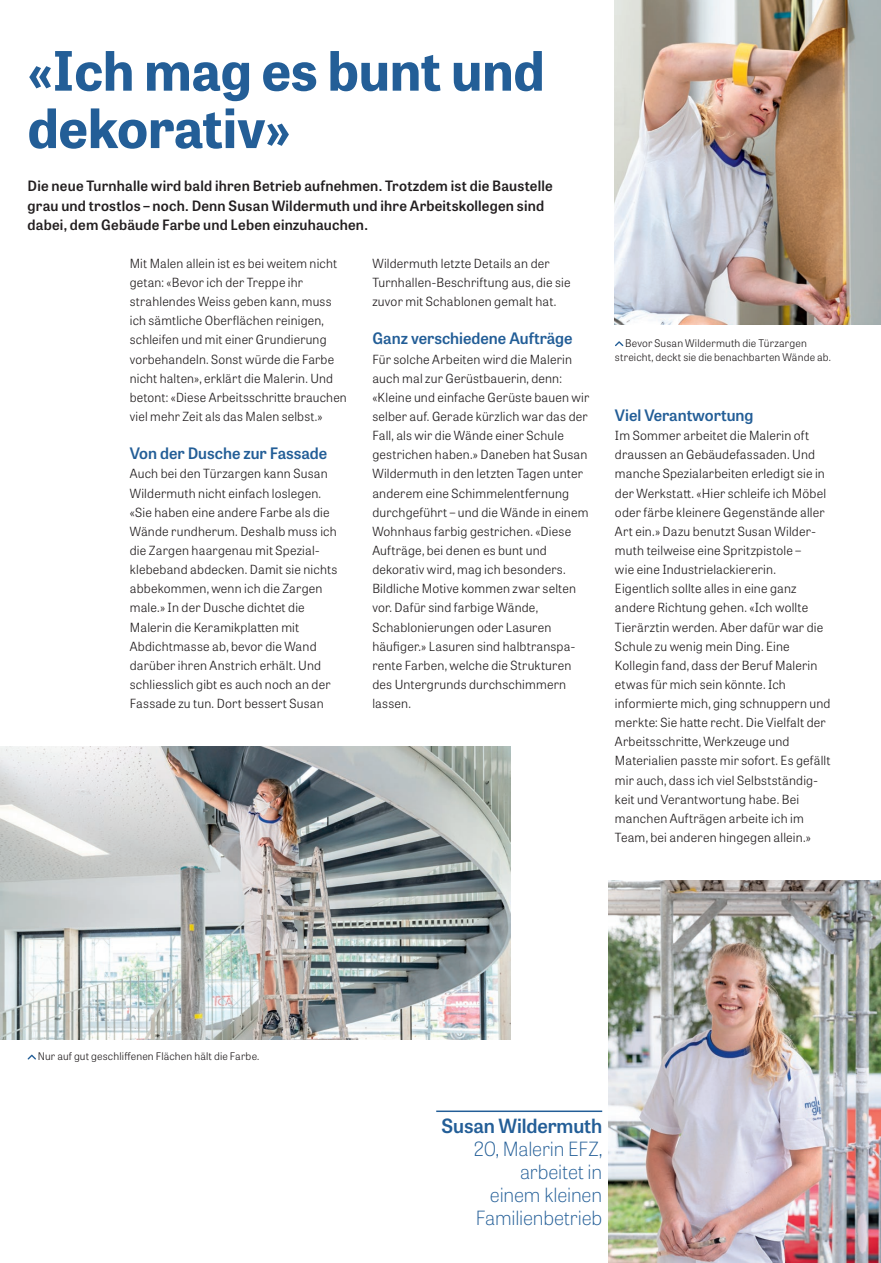
<style>
.page{position:relative;width:881px;height:1263px;background:#fff}
.page>*{position:absolute;margin:0;border:0;box-sizing:border-box;transform-origin:0 0}
._01_Titel_Gross_Farb{font:700 54px/57.4px "Tablet Gothic";color:#235e97}
._06_Legende_Steckbri{font:100 19.5px/22.8px "Tablet Gothic";letter-spacing:-.01em;color:#235e97;text-align:right}
._06_Legende_Steckbri-2{font:600 19.5px "Tablet Gothic";letter-spacing:-.01em;color:#235e97}
._04_Untertitel_Farbe{font:600 15.75px "Tablet Gothic";color:#235e97}
._02_Lead_Innen{font:600 14.25px/19.2px "Tablet Gothic";letter-spacing:.015em;color:#231f20}
._05_Grundschrift{font:300 12.6px/19.2px "Tablet Gothic";letter-spacing:.015em;color:#231f20}
._06_Legende{font:300 10.5px/14.4px "Tablet Gothic";letter-spacing:.015em;color:#231f20}
</style>
<div class="page">
<hr style="left:436px;top:1110px;width:166px;height:2px;background:#235e97">
<svg style="left:28px;top:1055px;width:8px;height:4px"></svg>
<svg style="left:615px;top:341px;width:8px;height:5px"></svg>
<img style="left:614px;top:0;width:266px;height:324px">
<img style="left:0;top:746px;width:510px;height:294px">
<img style="left:608px;top:880px;width:272px;height:383px">
<p class="_01_Titel_Gross_Farb" style="left:28px;top:40px;width:518px">«Ich mag es bunt und dekorativ»</p>
<p class="_02_Lead_Innen" style="left:28px;top:176px;width:526px">Die neue Turnhalle wird bald ihren Betrieb aufnehmen. Trotzdem ist die Baustelle grau und trostlos – noch. Denn Susan Wildermuth und ihre Arbeitskollegen sind dabei, dem Gebäude Farbe und Leben einzuhauchen.</p>
<p class="_05_Grundschrift" style="left:130px;top:253px;width:218px">Mit Malen allein ist es bei weitem nicht getan: «Bevor ich der Treppe ihr strahlendes Weiss geben kann, muss ich sämtliche Oberflächen reinigen, schleifen und mit einer Grundierung vorbehandeln. Sonst würde die Farbe nicht halten», erklärt die Malerin. Und betont: «Diese Arbeitsschritte brauchen viel mehr Zeit als das Malen selbst.»</p>
<p class="_04_Untertitel_Farbe" style="left:130px;top:442px;width:199px">Von der Dusche zur Fassade</p>
<p class="_05_Grundschrift" style="left:130px;top:464px;width:209px">Auch bei den Türzargen kann Susan Wildermuth nicht einfach loslegen. «Sie haben eine andere Farbe als die Wände rundherum. Deshalb muss ich die Zargen haargenau mit Spezial&shy;klebeband abdecken. Damit sie nichts abbekommen, wenn ich die Zargen male.» In der Dusche dichtet die Malerin die Keramikplatten mit Abdichtmasse ab, bevor die Wand darüber ihren Anstrich erhält. Und schliesslich gibt es auch noch an der Fassade zu tun. Dort bessert Susan</p>
<p class="_05_Grundschrift" style="left:372px;top:253px;width:200px">Wildermuth letzte Details an der<br>Turnhallen-Beschriftung aus, die sie zuvor mit Schablonen gemalt hat.</p>
<p class="_04_Untertitel_Farbe" style="left:372px;top:328px;width:201px">Ganz verschiedene Aufträge</p>
<p class="_05_Grundschrift" style="left:372px;top:349px;width:218px">Für solche Arbeiten wird die Malerin auch mal zur Gerüstbauerin, denn: «Kleine und einfache Gerüste bauen wir selber auf. Gerade kürzlich war das der Fall, als wir die Wände einer Schule gestrichen haben.» Daneben hat Susan Wildermuth in den letzten Tagen unter anderem eine Schimmelentfernung durchgeführt – und die Wände in einem Wohnhaus farbig gestrichen. «Diese Aufträge, bei denen es bunt und dekorativ wird, mag ich besonders.<br>Bildliche Motive kommen zwar selten vor. Dafür sind farbige Wände, Schablonierungen oder Lasuren häufiger.» Lasuren sind halbtranspa&shy;rente Farben, welche die Strukturen des Untergrunds durchschimmern lassen.</p>
<p class="_06_Legende" style="left:614px;top:336px;width:217px;text-indent:10px">Bevor Susan Wildermuth die Türzargen streicht, deckt sie die benachbarten Wände ab.</p>
<p class="_04_Untertitel_Farbe" style="left:614px;top:404px;width:140px">Viel Verantwortung</p>
<p class="_05_Grundschrift" style="left:614px;top:425px;width:212px">Im Sommer arbeitet die Malerin oft draussen an Gebäudefassaden. Und manche Spezialarbeiten erledigt sie in der Werkstatt. «Hier schleife ich Möbel oder färbe kleinere Gegenstände aller Art ein.» Dazu benutzt Susan Wilder&shy;muth teilweise eine Spritzpistole –<br>wie eine Industrielackiererin.</p>
<p class="_05_Grundschrift" style="left:614px;top:579px;width:217px">Eigentlich sollte alles in eine ganz andere Richtung gehen. «Ich wollte Tierärztin werden. Aber dafür war die Schule zu wenig mein Ding. Eine Kollegin fand, dass der Beruf Malerin etwas für mich sein könnte. Ich informierte mich, ging schnuppern und merkte: Sie hatte recht. Die Vielfalt der Arbeitsschritte, Werkzeuge und Materialien passte mir sofort. Es gefällt mir auch, dass ich viel Selbstständig&shy;keit und Verantwortung habe. Bei manchen Aufträgen arbeite ich im Team, bei anderen hingegen allein.»</p>
<p class="_06_Legende" style="left:38px;top:1049px;width:223px">Nur auf gut geschliffenen Flächen hält die Farbe.</p>
<p class="_06_Legende_Steckbri-2" style="left:441px;top:1112px;width:162px">Susan Wildermuth</p>
<p class="_06_Legende_Steckbri" style="left:473px;top:1137px;width:130px">20, Malerin EFZ, arbeitet in einem kleinen<br>Familienbetrieb</p>
</div>
